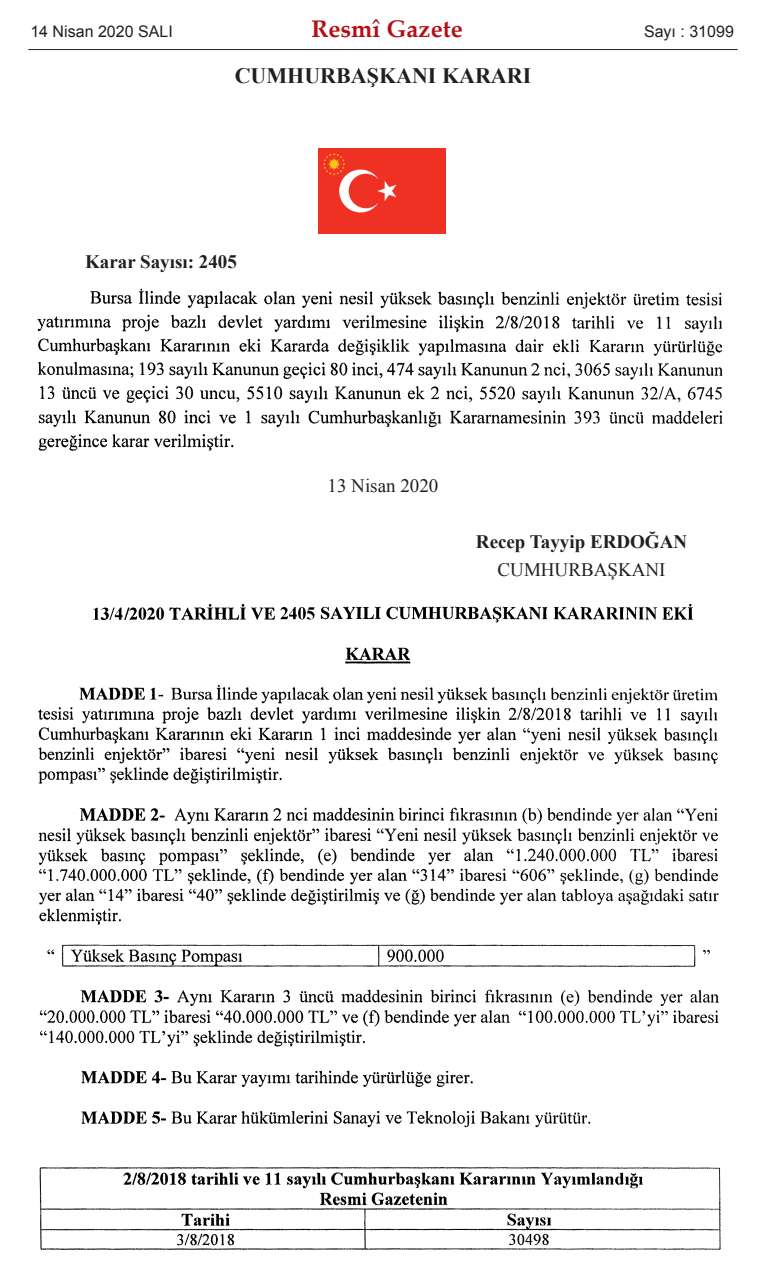
<style>
.page{position:relative;width:766px;height:1270px;background:#fff}
.page>*{position:absolute;margin:0;border:0;box-sizing:border-box;transform-origin:0 0}
.t1{font:700 24px "Palatino Linotype";color:#b40e16}
.t2{font:700 22px "Times New Roman";color:#231f20}
.t3{font:700 19px "Times New Roman";color:#231f20}
.t4{font:19px "Times New Roman";color:#231f20}
.t5{font:16px "Arial";color:#231f20}
</style>
<div class="page">
<img style="left:318px;top:148px;width:127px;height:85px">
<img style="left:37px;top:288px;width:686px;height:163px">
<img style="left:38px;top:603px;width:683px;height:647px">
<hr style="left:28px;top:49px;width:709px;height:1px;background:#231f20">
<p class="t5" style="left:30px;top:22px;width:144px">14 Nisan 2020 SALI</p>
<p class="t1" style="left:311px;top:19px;width:153px">Resmî Gazete</p>
<p class="t5" style="left:643px;top:22px;width:91px">Sayı : 31099</p>
<p class="t2" style="left:234px;top:63px;width:298px">CUMHURBAŞKANI KARARI</p>
<p class="t3" style="left:85px;top:251px;width:153px">Karar Sayısı: 2405</p>
<p class="t4" style="left:327px;top:475px;width:112px">13 Nisan 2020</p>
<p class="t3" style="left:476px;top:531px;width:213px">Recep Tayyip ERDOĞAN</p>
<p class="t4" style="left:497px;top:559px;width:169px">CUMHURBAŞKANI</p>
</div>
